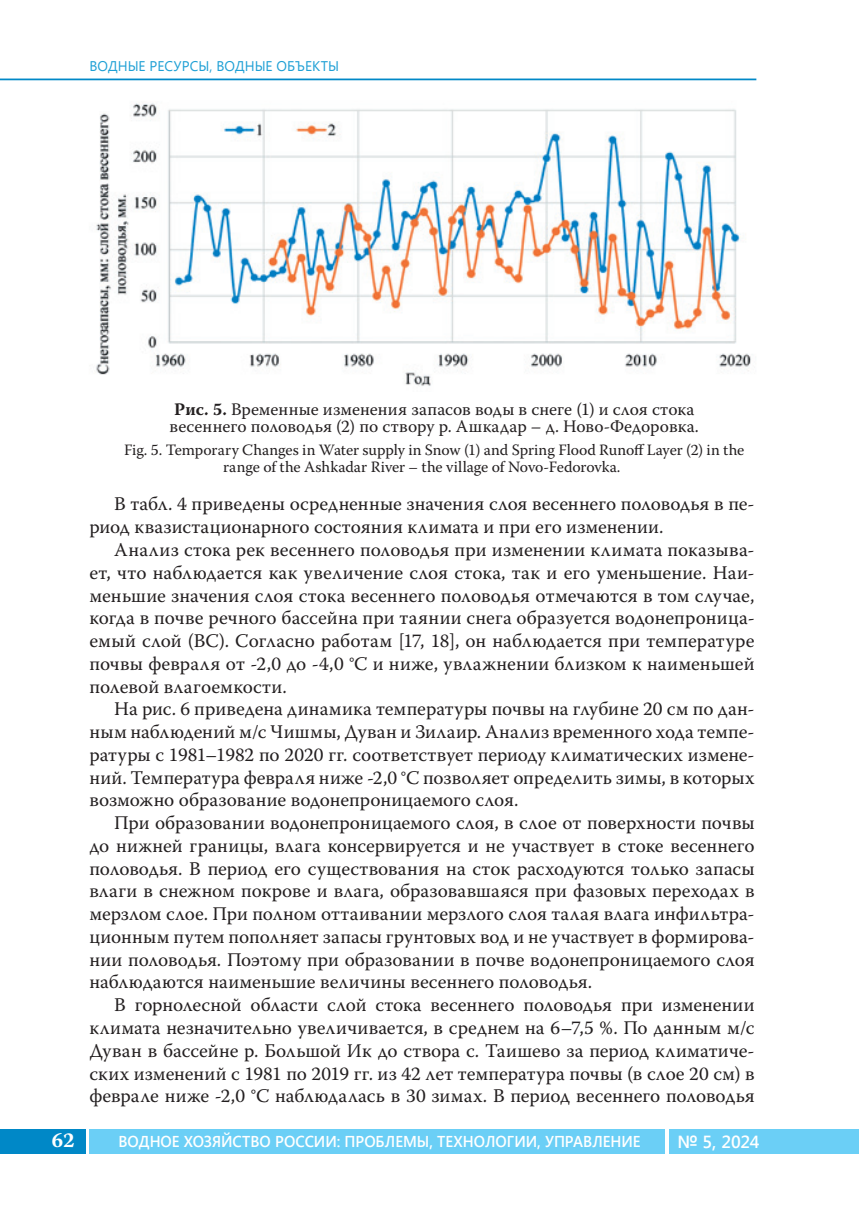
<style>
.page{position:relative;width:859px;height:1206px;background:#fff}
.page>*{position:absolute;margin:0;border:0;box-sizing:border-box;transform-origin:0 0}
.t1{font:700 21px "Warnock Pro";color:#fff}
.t2{font:19.25px "Warnock Pro";color:#231f20}
.t3{font:17.5px/17.5px "Warnock Pro";color:#231f20}
.t4{font:600 17.5px "Segoe UI";color:#fff}
.t5{font:15.75px/17.5px "Warnock Pro";letter-spacing:-.005em;color:#231f20}
.t6{font:600 15.75px "Segoe UI";letter-spacing:-.005em;color:#fff;scale:.95 1}
.t7{font:14px "Segoe UI";color:#1fa0d5}
.s1{font-weight:700}
</style>
<div class="page">
<div style="left:89px;top:1128px;width:576px;height:25px;background:#6bcff6"></div>
<div style="left:0;top:1128px;width:86px;height:25px;background:#0088c7"></div>
<div style="left:669px;top:1128px;width:189px;height:25px;background:#6bcff6"></div>
<hr style="left:0;top:79px;width:756px;height:1px;background:#0088c7">
<img style="left:96px;top:103px;width:655px;height:283px">
<p class="t7" style="left:89px;top:56px;width:251px">ВОДНЫЕ РЕСУРСЫ, ВОДНЫЕ ОБЪЕКТЫ</p>
<p class="t3" style="left:169px;top:402px;width:530px"><span class="s1">Рис. 5.</span> Временные изменения запасов воды в снеге (1) и слоя стока весеннего половодья (2) по створу р. Ашкадар – д. Ново-Федоровка.</p>
<p class="t5" style="left:223px;top:442px;width:522px;text-indent:-99px">Fig. 5. Temporary Changes in Water supply in Snow (1) and Spring Flood Runoff Layer (2) in the range of the Ashkadar River – the village of Novo-Fedorovka.</p>
<p class="t2" style="left:114px;top:496px;width:641px">В табл. 4 приведены осредненные значения слоя весеннего половодья в пе-</p>
<p class="t2" style="left:89px;top:519px;width:575px">риод квазистационарного состояния климата и при его изменении.</p>
<p class="t2" style="left:114px;top:542px;width:641px">Анализ стока рек весеннего половодья при изменении климата показыва-</p>
<p class="t2" style="left:89px;top:565px;width:666px">ет, что наблюдается как увеличение слоя стока, так и его уменьшение. Наи-</p>
<p class="t2" style="left:89px;top:587px;width:666px">меньшие значения слоя стока весеннего половодья отмечаются в том случае,</p>
<p class="t2" style="left:89px;top:610px;width:666px">когда в почве речного бассейна при таянии снега образуется водонепроница-</p>
<p class="t2" style="left:89px;top:633px;width:666px">емый слой (ВС). Согласно работам [17, 18], он наблюдается при температуре</p>
<p class="t2" style="left:89px;top:656px;width:666px">почвы февраля от -2,0 до -4,0 °С и ниже, увлажнении близком к наименьшей</p>
<p class="t2" style="left:89px;top:678px;width:199px">полевой влагоемкости.</p>
<p class="t2" style="left:114px;top:701px;width:641px">На рис. 6 приведена динамика температуры почвы на глубине 20 см по дан-</p>
<p class="t2" style="left:89px;top:724px;width:666px">ным наблюдений м/с Чишмы, Дуван и Зилаир. Анализ временного хода темпе-</p>
<p class="t2" style="left:89px;top:747px;width:666px">ратуры с 1981–1982 по 2020 гг. соответствует периоду климатических измене-</p>
<p class="t2" style="left:89px;top:769px;width:666px">ний. Температура февраля ниже -2,0 °С позволяет определить зимы, в которых</p>
<p class="t2" style="left:89px;top:792px;width:430px">возможно образование водонепроницаемого слоя.</p>
<p class="t2" style="left:114px;top:815px;width:641px">При образовании водонепроницаемого слоя, в слое от поверхности почвы</p>
<p class="t2" style="left:89px;top:838px;width:666px">до нижней границы, влага консервируется и не участвует в стоке весеннего</p>
<p class="t2" style="left:89px;top:860px;width:666px">половодья. В период его существования на сток расходуются только запасы</p>
<p class="t2" style="left:89px;top:883px;width:666px">влаги в снежном покрове и влага, образовавшаяся при фазовых переходах в</p>
<p class="t2" style="left:89px;top:906px;width:666px">мерзлом слое. При полном оттаивании мерзлого слоя талая влага инфильтра-</p>
<p class="t2" style="left:89px;top:929px;width:666px">ционным путем пополняет запасы грунтовых вод и не участвует в формирова-</p>
<p class="t2" style="left:89px;top:951px;width:666px">нии половодья. Поэтому при образовании в почве водонепроницаемого слоя</p>
<p class="t2" style="left:89px;top:974px;width:504px">наблюдаются наименьшие величины весеннего половодья.</p>
<p class="t2" style="left:114px;top:997px;width:641px">В горнолесной области слой стока весеннего половодья при изменении</p>
<p class="t2" style="left:89px;top:1020px;width:666px">климата незначительно увеличивается, в среднем на 6–7,5 %. По данным м/с</p>
<p class="t2" style="left:89px;top:1042px;width:666px">Дуван в бассейне р. Большой Ик до створа с. Таишево за период климатиче-</p>
<p class="t2" style="left:89px;top:1065px;width:666px">ских изменений с 1981 по 2019 гг. из 42 лет температура почвы (в слое 20 см) в</p>
<p class="t2" style="left:89px;top:1088px;width:666px">феврале ниже -2,0 °С наблюдалась в 30 зимах. В период весеннего половодья</p>
<p class="t1" style="left:52px;top:1132px;width:24px">62</p>
<p class="t6" style="left:118px;top:1129px;width:551px">ВОДНОЕ ХОЗЯЙСТВО РОССИИ: ПРОБЛЕМЫ, ТЕХНОЛОГИИ, УПРАВЛЕНИЕ</p>
<p class="t4" style="left:677px;top:1128px;width:84px">№ 5, 2024</p>
</div>
